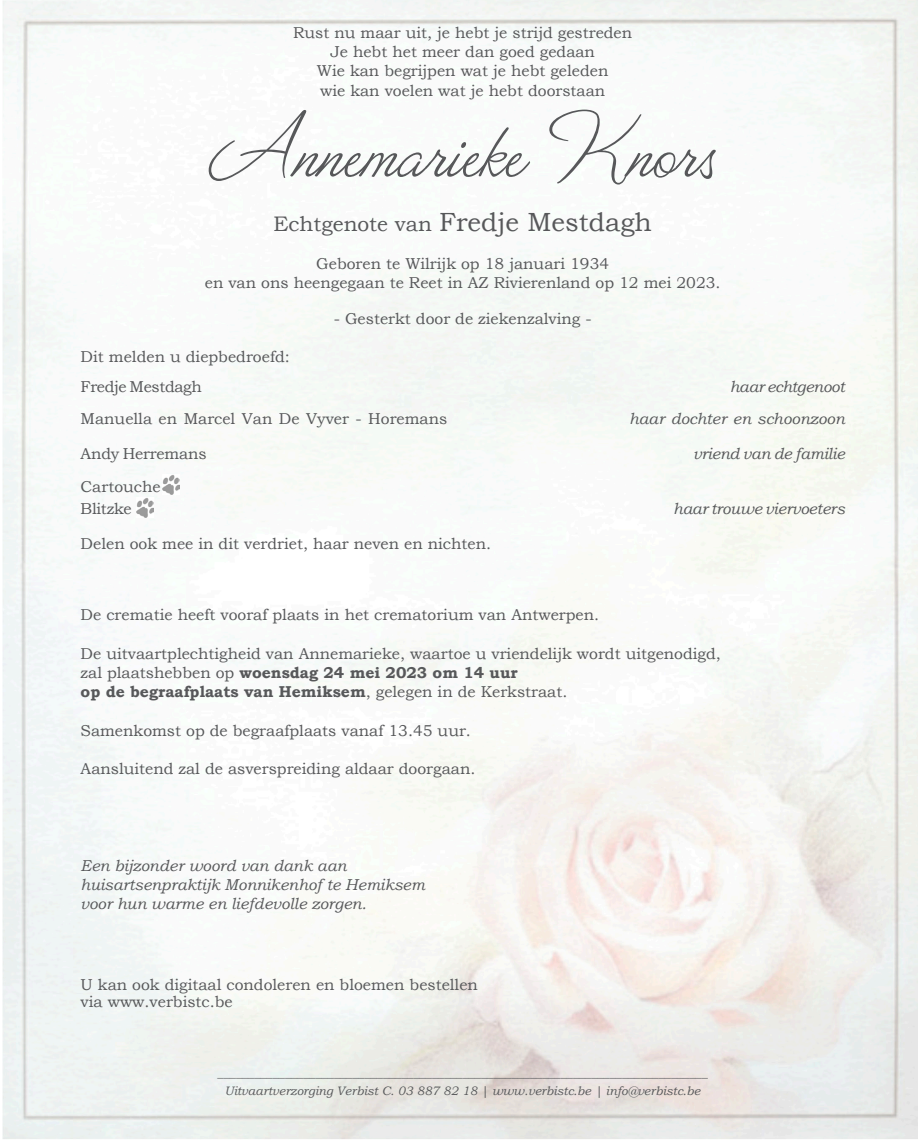
<style>
.page{position:relative;width:918px;height:1141px;background:#fff}
.page>*{position:absolute;margin:0;border:0;box-sizing:border-box;transform-origin:0 0}
.Familie{font:82.25px "Valentina JF";color:#57585a}
.Familie-2{font:26.25px "Bookman Old Style";color:#57585a}
.Familie-3{font:15.75px/19.2px "Bookman Old Style";color:#57585a;text-align:center}
.Familie-4{font:italic 15.75px "Bookman Old Style";color:#57585a}
.t1{font:700 15.75px "Bookman Old Style";color:#57585a}
.Familie-5{font:15.75px "Bookman Old Style";letter-spacing:-.02em;color:#57585a}
.Familie-6{font:italic 15.75px "Bookman Old Style";letter-spacing:-.02em;color:#57585a}
.t2{font:italic 12.25px "Bookman Old Style";color:#57585a}
.s1{font-size:21px}
.s2{font-weight:700}
.s3{font-weight:400}
</style>
<div class="page">
<img style="left:2px;top:0;width:916px;height:1139px">
<img style="left:162px;top:475px;width:17px;height:20px">
<img style="left:136px;top:497px;width:17px;height:20px">
<p class="Familie-3" style="left:293px;top:23px;width:340px">Rust nu maar uit, je hebt je strijd gestreden</p>
<p class="Familie-3" style="left:330px;top:42px;width:266px">Je hebt het meer dan goed gedaan</p>
<p class="Familie-3" style="left:317px;top:62px;width:293px">Wie kan begrijpen wat je hebt geleden</p>
<p class="Familie-3" style="left:320px;top:81px;width:287px">wie kan voelen wat je hebt doorstaan</p>
<p class="Familie" style="left:209px;top:93px;width:508px">Annemarieke Knors</p>
<p class="Familie-2" style="left:273px;top:205px;width:380px"><span class="s1">Echtgenote van</span> Fredje Mestdagh</p>
<p class="Familie-3" style="left:205px;top:254px;width:517px">Geboren te Wilrijk op 18 januari 1934<br>en van ons heengegaan te Reet in AZ Rivierenland op 12 mei 2023.</p>
<p class="Familie-3" style="left:334px;top:309px;width:259px">- Gesterkt door de ziekenzalving -</p>
<p class="Familie-3" style="left:81px;top:347px;width:211px">Dit melden u diepbedroefd:</p>
<p class="Familie-5" style="left:81px;top:376px;width:123px">Fredje Mestdagh</p>
<p class="Familie-6" style="left:730px;top:376px;width:116px">haar echtgenoot</p>
<p class="Familie-3" style="left:81px;top:409px;width:368px">Manuella en Marcel Van De Vyver - Horemans</p>
<p class="Familie-4" style="left:629px;top:408px;width:217px">haar dochter en schoonzoon</p>
<p class="Familie-3" style="left:81px;top:444px;width:127px">Andy Herremans</p>
<p class="Familie-4" style="left:693px;top:443px;width:153px">vriend van de familie</p>
<p class="Familie-3" style="left:81px;top:477px;width:82px">Cartouche</p>
<p class="Familie-3" style="left:81px;top:499px;width:53px">Blitzke</p>
<p class="Familie-4" style="left:673px;top:498px;width:173px">haar trouwe viervoeters</p>
<p class="Familie-3" style="left:81px;top:534px;width:412px">Delen ook mee in dit verdriet, haar neven en nichten.</p>
<p class="Familie-3" style="left:81px;top:605px;width:520px">De crematie heeft vooraf plaats in het crematorium van Antwerpen.</p>
<p class="Familie-3" style="left:81px;top:644px;width:642px;text-align:left">De uitvaartplechtigheid van Annemarieke, waartoe u vriendelijk wordt uitgenodigd, zal plaatshebben op <span class="s2">woensdag 24 mei 2023 om 14 uur</span></p>
<p class="t1" style="left:81px;top:680px;width:488px">op de begraafplaats van Hemiksem<span class="s3">, gelegen in de Kerkstraat.</span></p>
<p class="Familie-3" style="left:81px;top:721px;width:392px">Samenkomst op de begraafplaats vanaf 13.45 uur.</p>
<p class="Familie-3" style="left:81px;top:759px;width:396px">Aansluitend zal de asverspreiding aldaar doorgaan.</p>
<p class="Familie-4" style="left:81px;top:854px;width:267px">Een bijzonder woord van dank aan</p>
<p class="Familie-4" style="left:81px;top:874px;width:346px">huisartsenpraktijk Monnikenhof te Hemiksem</p>
<p class="Familie-4" style="left:81px;top:893px;width:287px">voor hun warme en liefdevolle zorgen.</p>
<p class="Familie-3" style="left:81px;top:975px;width:399px">U kan ook digitaal condoleren en bloemen bestellen</p>
<p class="Familie-3" style="left:81px;top:992px;width:154px">via www.verbistc.be</p>
<p class="t2" style="left:218px;top:1064px;width:491px">________________________________________________________________________________</p>
<p class="t2" style="left:225px;top:1082px;width:477px">Uitvaartverzorging Verbist C. 03 887 82 18 | www.verbistc.be | info@verbistc.be</p>
</div>
